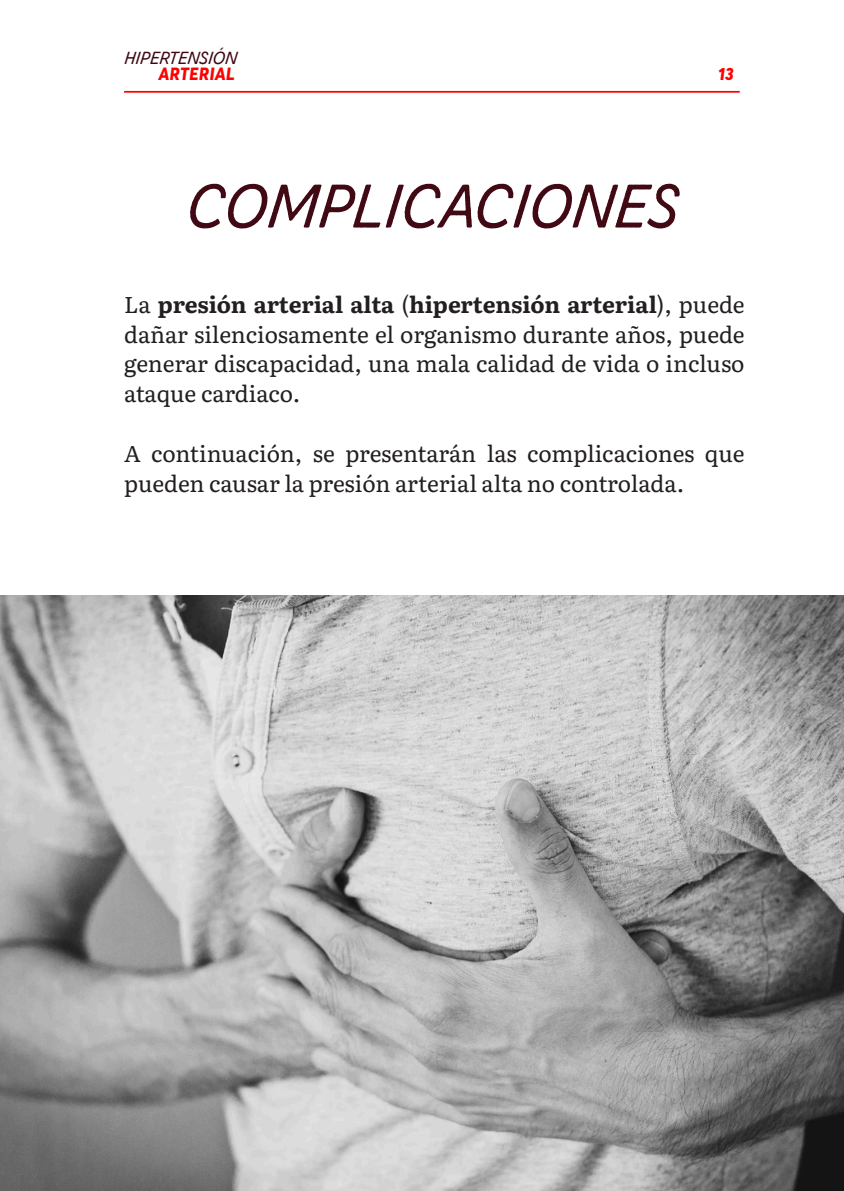
<style>
.page{position:relative;width:844px;height:1191px;background:#fff}
.page>*{position:absolute;margin:0;border:0;box-sizing:border-box;transform-origin:0 0}
.t1{font:61.25px "Zing Script Rust SB Demo Base";letter-spacing:-.03em;color:#410914}
.principio{font:22.75px/29.8px "Literata";letter-spacing:-.005em;color:#231f20;text-align:justify}
.t2{font:17.5px "Zing Script Rust SB Demo Base";letter-spacing:-.03em;color:#410914}
.t3{font:italic 800 17.5px "Averta Demo PE";color:#f00}
.s1{font-weight:700}
</style>
<div class="page">
<hr style="left:124px;top:91px;width:615px;height:2px;background:#f00">
<img style="left:0;top:595px;width:843px;height:596px">
<p class="t2" style="left:124px;top:47px;width:115px">HIPERTENSIÓN</p>
<p class="t3" style="left:158px;top:61px;width:78px">ARTERIAL</p>
<p class="t3" style="left:717px;top:61px;width:17px">13</p>
<p class="t1" style="left:185px;top:168px;width:494px">COMPLICACIONES</p>
<p class="principio" style="left:124px;top:288px;width:622px">La <span class="s1">presión arterial alta</span> (<span class="s1">hipertensión arterial</span>), puede dañar silenciosamente el organismo durante años, puede generar discapacidad, una mala calidad de vida o incluso ataque cardiaco.</p>
<p class="principio" style="left:124px;top:437px;width:622px">A continuación, se presentarán las complicaciones que pueden causar la presión arterial alta no controlada.</p>
</div>
